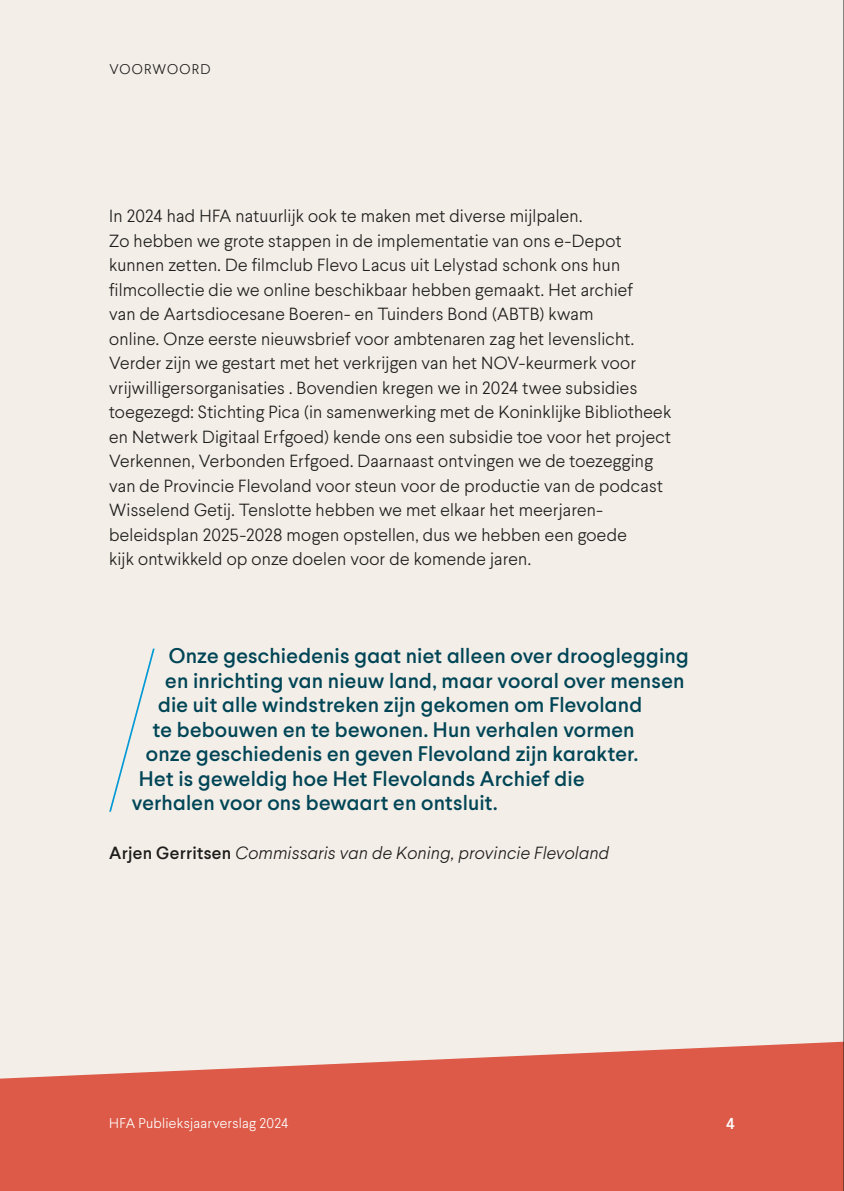
<style>
.page{position:relative;width:844px;height:1191px;background:#fff}
.page>*{position:absolute;margin:0;border:0;box-sizing:border-box;transform-origin:0 0}
.t1{font:500 21px "Larsseit";letter-spacing:.01em;color:#004556}
.t2{font:300 17.5px/24.5px "Larsseit";letter-spacing:.015em;color:#1d1d1b}
.t3{font:italic 300 17.5px "Larsseit";letter-spacing:.01em;color:#1d1d1b}
.t4{font:500 15.75px "Larsseit";color:#fff}
.t5{font:300 14px "Larsseit";letter-spacing:.02em;color:#fff}
.t6{font:300 14px "Larsseit";letter-spacing:.085em;color:#1d1d1b}
.s1{font-weight:500;font-style:normal}
</style>
<div class="page">
<div style="left:0;top:0;width:843px;height:1191px;background:#f3eee8"></div>
<svg style="left:109px;top:648px;width:46px;height:163px"></svg>
<svg style="left:0;top:1041px;width:843px;height:150px;fill:#dc5a47"></svg>
<hr style="left:843px;top:0;width:1px;height:1191px;background:#1d1d1b">
<p class="t6" style="left:109px;top:60px;width:102px">VOORWOORD</p>
<p class="t2" style="left:109px;top:203px;width:563px">In 2024 had HFA natuurlijk ook te maken met diverse mijlpalen.<br>Zo hebben we grote stappen in de implementatie van ons e-Depot kunnen zetten. De filmclub Flevo Lacus uit Lelystad schonk ons hun filmcollectie die we online beschikbaar hebben gemaakt. Het archief<br>van de Aartsdiocesane Boeren- en Tuinders Bond (ABTB) kwam<br>online. Onze eerste nieuwsbrief voor ambtenaren zag het levenslicht.<br>Verder zijn we gestart met het verkrijgen van het NOV-keurmerk voor vrijwilligersorganisaties . Bovendien kregen we in 2024 twee subsidies toegezegd: Stichting Pica (in samenwerking met de Koninklijke Bibliotheek en Netwerk Digitaal Erfgoed) kende ons een subsidie toe voor het project Verkennen, Verbonden Erfgoed. Daarnaast ontvingen we de toezegging van de Provincie Flevoland voor steun voor de productie van de podcast Wisselend Getij. Tenslotte hebben we met elkaar het meerjaren&shy;beleidsplan 2025-2028 mogen opstellen, dus we hebben een goede<br>kijk ontwikkeld op onze doelen voor de komende jaren.</p>
<p class="t1" style="left:169px;top:642px;width:521px">Onze geschiedenis gaat niet alleen over drooglegging</p>
<p class="t1" style="left:165px;top:666px;width:520px">en inrichting van nieuw land, maar vooral over mensen</p>
<p class="t1" style="left:158px;top:691px;width:485px">die uit alle windstreken zijn gekomen om Flevoland</p>
<p class="t1" style="left:153px;top:715px;width:483px">te bebouwen en te bewonen. Hun verhalen vormen</p>
<p class="t1" style="left:146px;top:740px;width:494px">onze geschiedenis en geven Flevoland zijn karakter.</p>
<p class="t1" style="left:139px;top:764px;width:447px">Het is geweldig hoe Het Flevolands Archief die</p>
<p class="t1" style="left:132px;top:789px;width:367px">verhalen voor ons bewaart en ontsluit.</p>
<p class="t3" style="left:109px;top:842px;width:501px"><span class="s1">Arjen Gerritsen</span> Commissaris van de Koning, provincie Flevoland</p>
<p class="t5" style="left:109px;top:1113px;width:181px">HFA Publieksjaarverslag 2024</p>
<p class="t4" style="left:725px;top:1113px;width:10px">4</p>
</div>
